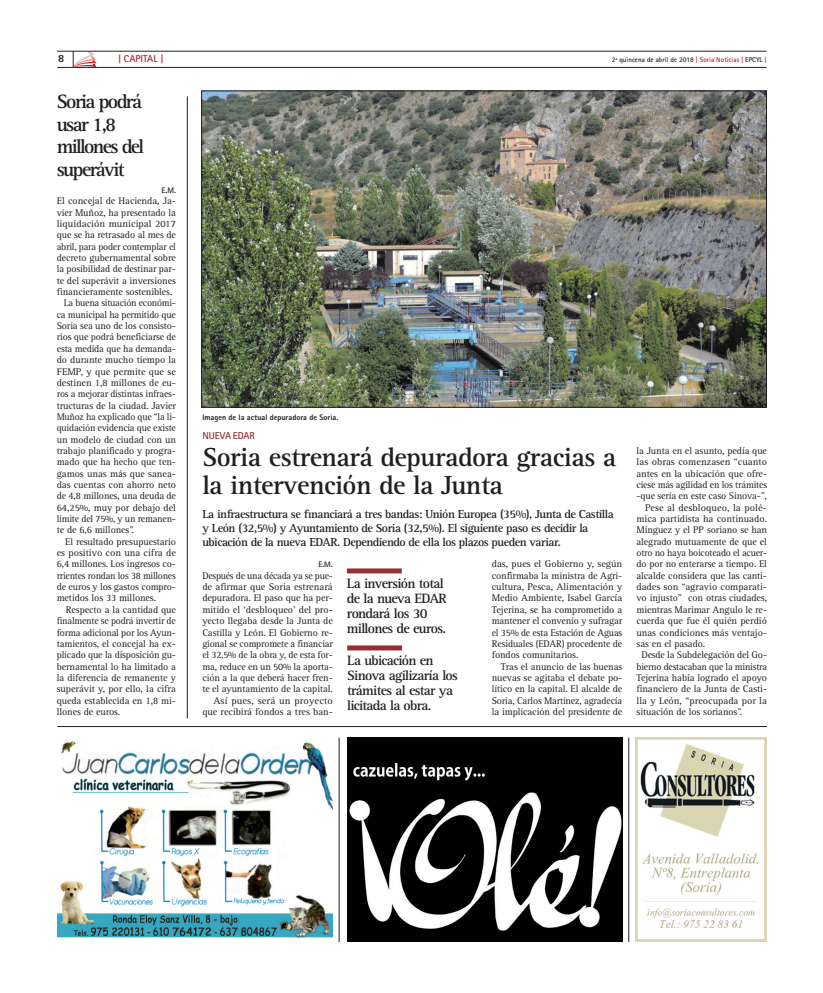
<style>
.page{position:relative;width:823px;height:993px;background:#fff}
.page>*{position:absolute;margin:0;border:0;box-sizing:border-box;transform-origin:0 0}
.t1{font:700 27px/28px "Rotis Serif Std";letter-spacing:-.02em;color:#231f20}
.t2{font:700 20px/22.7px "Rotis Serif Std";letter-spacing:-.08em;color:#231f20}
.t3{font:700 14px/15px "Rotis Serif Std";letter-spacing:-.05em;color:#231f20}
.t4{font:700 12px/14px "Rotis Serif Std";letter-spacing:-.04em;color:#231f20}
.t5{font:800 11px "Rotis Sans Serif Std";color:#231f20}
.t6{font:10px/11.3px "Rotis Serif Std";letter-spacing:-.01em;color:#231f20;text-align:justify}
.t7{font:700 10px "Rotis Sans Serif Std";color:#b61f2d}
.t8{font:700 10px "Rotis Sans Serif Std";letter-spacing:-.01em;color:#962e33}
.t9{font:800 8px "Rotis Sans Serif Std";color:#231f20}
.t10{font:700 8px "Rotis Sans Serif Std";color:#231f20}
.t11{font:700 7px "Rotis Sans Serif Std";color:#231f20}
.s1{color:#b61f2d}
</style>
<div class="page">
<hr style="left:57px;top:726px;width:709px;height:1px;background:#231f20">
<img style="left:203px;top:93px;width:561px;height:312px">
<hr style="left:57px;top:67px;width:709px;height:1px;background:#231f20">
<hr style="left:57px;top:51px;width:709px;height:1px;background:#231f20">
<svg style="left:73px;top:51px;width:23px;height:16px"></svg>
<hr style="left:187px;top:96px;width:1px;height:622px;background:#231f20">
<div style="left:347px;top:568px;width:54px;height:5px;background:#962e33"></div>
<div style="left:347px;top:645px;width:55px;height:5px;background:#962e33"></div>
<img style="left:635px;top:737px;width:130px;height:204px">
<img style="left:347px;top:737px;width:275px;height:204px">
<img style="left:57px;top:741px;width:275px;height:197px">
<hr style="left:339px;top:737px;width:1px;height:204px;background:#231f20">
<hr style="left:628px;top:737px;width:1px;height:204px;background:#231f20">
<p class="t7" style="left:118px;top:53px;width:46px">| CAPITAL |</p>
<p class="t5" style="left:58px;top:52px;width:8px">8</p>
<p class="t11" style="left:611px;top:56px;width:156px">2ª quincena de abril de 2018 <span class="s1">| Soria Noticias |</span> EPCYL <span class="s1">|</span></p>
<h2 class="t2" style="left:57px;top:90px;width:89px">Soria podrá usar 1,8 millones del superávit</h2>
<p class="t10" style="left:161px;top:185px;width:16px">E.M.</p>
<p class="t6" style="left:57px;top:195px;width:121px">El concejal de Hacienda, Ja-</p>
<p class="t6" style="left:57px;top:207px;width:121px">vier Muñoz, ha presentado la</p>
<p class="t6" style="left:57px;top:218px;width:121px">liquidación municipal 2017</p>
<p class="t6" style="left:57px;top:229px;width:121px">que se ha retrasado al mes de</p>
<p class="t6" style="left:57px;top:241px;width:120px">abril, para poder contemplar el</p>
<p class="t6" style="left:57px;top:252px;width:121px">decreto gubernamental sobre</p>
<p class="t6" style="left:57px;top:263px;width:121px">la posibilidad de destinar par-</p>
<p class="t6" style="left:57px;top:275px;width:121px">te del superávit a inversiones</p>
<p class="t6" style="left:57px;top:286px;width:117px">financieramente sostenibles.</p>
<p class="t6" style="left:64px;top:297px;width:113px">La buena situación económi-</p>
<p class="t6" style="left:57px;top:309px;width:121px">ca municipal ha permitido que</p>
<p class="t6" style="left:57px;top:320px;width:121px">Soria sea uno de los consisto-</p>
<p class="t6" style="left:57px;top:331px;width:121px">rios que podrá beneficiarse de</p>
<p class="t6" style="left:57px;top:343px;width:121px">esta medida que ha demanda-</p>
<p class="t6" style="left:57px;top:354px;width:121px">do durante mucho tiempo la</p>
<p class="t6" style="left:57px;top:366px;width:120px">FEMP, y que permite que se</p>
<p class="t6" style="left:57px;top:377px;width:121px">destinen 1,8 millones de eu-</p>
<p class="t6" style="left:57px;top:388px;width:121px">ros a mejorar distintas infraes-</p>
<p class="t6" style="left:57px;top:400px;width:121px">tructuras de la ciudad. Javier</p>
<p class="t6" style="left:57px;top:411px;width:121px">Muñoz ha explicado que “la li-</p>
<p class="t6" style="left:57px;top:422px;width:121px">quidación evidencia que existe</p>
<p class="t6" style="left:57px;top:434px;width:121px">un modelo de ciudad con un</p>
<p class="t6" style="left:57px;top:445px;width:121px">trabajo planificado y progra-</p>
<p class="t6" style="left:57px;top:456px;width:121px">mado que ha hecho que ten-</p>
<p class="t6" style="left:57px;top:468px;width:121px">gamos unas más que sanea-</p>
<p class="t6" style="left:57px;top:479px;width:121px">das cuentas con ahorro neto</p>
<p class="t6" style="left:57px;top:490px;width:121px">de 4,8 millones, una deuda de</p>
<p class="t6" style="left:57px;top:502px;width:121px">64,25%, muy por debajo del</p>
<p class="t6" style="left:57px;top:513px;width:121px">límite del 75%, y un remanen-</p>
<p class="t6" style="left:57px;top:524px;width:79px">te de 6,6 millones”.</p>
<p class="t6" style="left:65px;top:536px;width:112px">El resultado presupuestario</p>
<p class="t6" style="left:57px;top:547px;width:120px">es positivo con una cifra de</p>
<p class="t6" style="left:57px;top:558px;width:121px">6,4 millones. Los ingresos co-</p>
<p class="t6" style="left:57px;top:570px;width:120px">rrientes rondan los 38 millones</p>
<p class="t6" style="left:57px;top:581px;width:121px">de euros y los gastos compro-</p>
<p class="t6" style="left:57px;top:592px;width:101px">metidos los 33 millones.</p>
<p class="t6" style="left:66px;top:604px;width:112px">Respecto a la cantidad que</p>
<p class="t6" style="left:57px;top:615px;width:120px">finalmente se podrá invertir de</p>
<p class="t6" style="left:57px;top:626px;width:121px">forma adicional por los Ayun-</p>
<p class="t6" style="left:57px;top:638px;width:121px">tamientos, el concejal ha ex-</p>
<p class="t6" style="left:57px;top:649px;width:121px">plicado que la disposición gu-</p>
<p class="t6" style="left:57px;top:660px;width:121px">bernamental lo ha limitado a</p>
<p class="t6" style="left:57px;top:672px;width:121px">la diferencia de remanente y</p>
<p class="t6" style="left:57px;top:683px;width:121px">superávit y, por ello, la cifra</p>
<p class="t6" style="left:57px;top:694px;width:121px">queda establecida en 1,8 mi-</p>
<p class="t6" style="left:57px;top:706px;width:65px">llones de euros.</p>
<p class="t9" style="left:202px;top:412px;width:137px">Imagen de la actual depuradora de Soria.</p>
<h1 class="t1" style="left:202px;top:443px;width:415px">Soria estrenará depuradora gracias a la intervención de la Junta</h1>
<p class="t8" style="left:202px;top:429px;width:54px">NUEVA EDAR</p>
<p class="t6" style="left:636px;top:445px;width:132px">la Junta en el asunto, pedía que</p>
<p class="t6" style="left:636px;top:456px;width:132px">las obras comenzasen “cuanto</p>
<p class="t6" style="left:636px;top:468px;width:132px">antes en la ubicación que ofre-</p>
<p class="t6" style="left:636px;top:479px;width:132px">ciese más agilidad en los trámites</p>
<p class="t6" style="left:636px;top:490px;width:132px">-que sería en este caso Sinova-”,</p>
<p class="t6" style="left:644px;top:502px;width:123px">Pese al desbloqueo, la polé-</p>
<p class="t6" style="left:636px;top:513px;width:132px">mica partidista ha continuado.</p>
<p class="t6" style="left:636px;top:524px;width:132px">Mínguez y el PP soriano se han</p>
<p class="t6" style="left:636px;top:536px;width:132px">alegrado mutuamente de que el</p>
<p class="t6" style="left:636px;top:547px;width:132px">otro no haya boicoteado el acuer-</p>
<p class="t6" style="left:636px;top:558px;width:132px">do por no enterarse a tiempo. El</p>
<p class="t6" style="left:636px;top:570px;width:132px">alcalde considera que las canti-</p>
<p class="t6" style="left:636px;top:581px;width:132px">dades son “agravio comparati-</p>
<p class="t6" style="left:636px;top:592px;width:132px">vo injusto” con otras ciudades,</p>
<p class="t6" style="left:636px;top:604px;width:132px">mientras Marimar Angulo le re-</p>
<p class="t6" style="left:636px;top:615px;width:132px">cuerda que fue él quién perdió</p>
<p class="t6" style="left:636px;top:626px;width:132px">unas condiciones más ventajo-</p>
<p class="t6" style="left:636px;top:638px;width:70px">sas en el pasado.</p>
<p class="t6" style="left:641px;top:649px;width:127px">Desde la Subdelegación del Go-</p>
<p class="t6" style="left:636px;top:660px;width:132px">bierno destacaban que la ministra</p>
<p class="t6" style="left:636px;top:672px;width:132px">Tejerina había logrado el apoyo</p>
<p class="t6" style="left:636px;top:683px;width:132px">financiero de la Junta de Casti-</p>
<p class="t6" style="left:636px;top:694px;width:132px">lla y León, “preocupada por la</p>
<p class="t6" style="left:636px;top:706px;width:107px">situación de los sorianos”.</p>
<p class="t4" style="left:202px;top:507px;width:412px">La infraestructura se financiará a tres bandas: Unión Europea (35%), Junta de Castilla y León (32,5%) y Ayuntamiento de Soria (32,5%). El siguiente paso es decidir la ubicación de la nueva EDAR. Dependiendo de ella los plazos pueden variar.</p>
<p class="t10" style="left:318px;top:559px;width:16px">E.M.</p>
<p class="t6" style="left:202px;top:570px;width:132px;text-align:right">Después de una década ya se pue&shy;de afirmar que Soria estrenará depuradora. El paso que ha per&shy;mitido el ‘desbloqueo’ del pro&shy;yecto llegaba desde la Junta de<br>Castilla y León. El Gobierno re&shy;gional se compromete a financiar el 32,5% de la obra y, de esta for&shy;ma, reduce en un 50% la aporta&shy;ción a la que deberá hacer fren&shy;te el ayuntamiento de la capital.<br>Así pues, será un proyecto que recibirá fondos a tres ban-</p>
<p class="t6" style="left:491px;top:558px;width:132px">das, pues el Gobierno y, según confirmaba la ministra de Agri&shy;cultura, Pesca, Alimentación y Medio Ambiente, Isabel García Tejerina, se ha comprometido a mantener el convenio y sufragar el 35% de esta Estación de Aguas Residuales (EDAR) procedente de fondos comunitarios.</p>
<h3 class="t3" style="left:347px;top:576px;width:101px">La inversión total de la nueva EDAR rondará los 30 millones de euros.</h3>
<h3 class="t3" style="left:347px;top:653px;width:112px">La ubicación en<br>Sinova agilizaría los trámites al estar ya licitada la obra.</h3>
<p class="t6" style="left:491px;top:660px;width:132px;text-indent:9px">Tras el anuncio de las buenas nuevas se agitaba el debate po&shy;lítico en la capital. El alcalde de Soria, Carlos Martínez, agradecía la implicación del presidente de</p>
</div>
